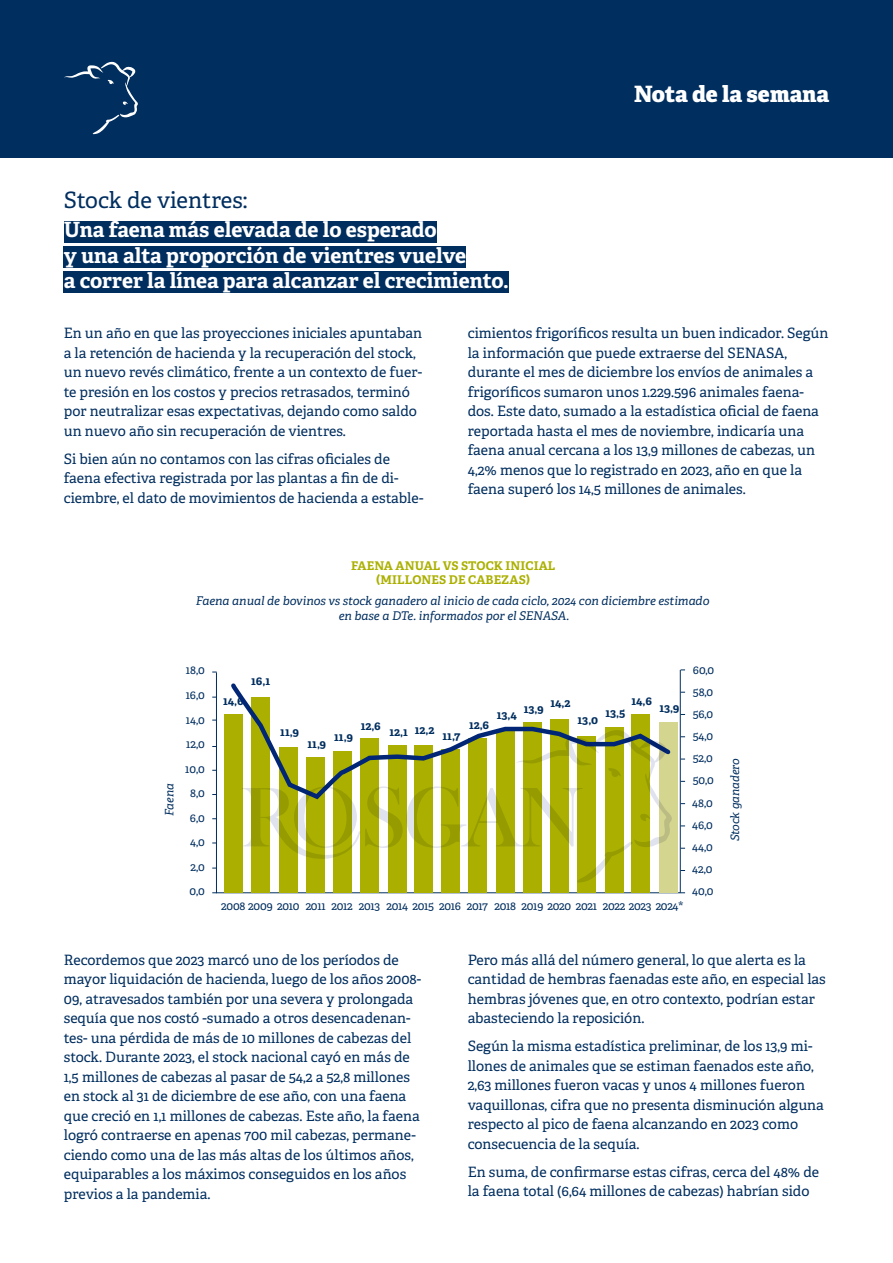
<style>
.page{position:relative;width:893px;height:1263px;background:#fff}
.page>*{position:absolute;margin:0;border:0;box-sizing:border-box;transform-origin:0 0}
.t1{font:22.5px "Adelle";color:#002e5f}
.t2{font:800 22.5px "Adelle";color:#fff}
.t3{font:700 21px/25.2px "Adelle";color:#fff}
.t4{font:14.25px/19.5px "Adelle";color:#002e5f}
.t5{font:italic 12px/14.4px "Adelle";color:#002e5f;text-align:center}
.t6{font:700 12px/14.4px "Adelle";letter-spacing:.01em;color:#abb000;text-align:center}
.t7{font:11.55px/22.2px "Adelle";letter-spacing:-.025em;color:#002e5f;text-align:center}
.t8{font:700 11.55px "Adelle";color:#002e5f}
.t9{font:italic 11.55px "Adelle";color:#002e5f}
</style>
<div class="page">
<div style="left:0;top:0;width:893px;height:157px;background:#002e5f"></div>
<svg style="left:64px;top:62px;width:74px;height:73px"></svg>
<div style="left:64px;top:221px;width:373px;height:21px;background:#002e5f"></div>
<div style="left:64px;top:247px;width:402px;height:21px;background:#002e5f"></div>
<div style="left:64px;top:272px;width:445px;height:21px;background:#002e5f"></div>
<svg style="left:216px;top:669px;width:465px;height:224px"></svg>
<div style="left:224px;top:714px;width:18px;height:179px;background:#abb000"></div>
<div style="left:251px;top:697px;width:19px;height:196px;background:#abb000"></div>
<div style="left:279px;top:747px;width:18px;height:146px;background:#abb000"></div>
<div style="left:496px;top:729px;width:18px;height:164px;background:#abb000"></div>
<div style="left:388px;top:745px;width:18px;height:148px;background:#abb000"></div>
<div style="left:605px;top:727px;width:18px;height:166px;background:#abb000"></div>
<div style="left:306px;top:757px;width:19px;height:136px;background:#abb000"></div>
<div style="left:523px;top:722px;width:19px;height:171px;background:#abb000"></div>
<div style="left:414px;top:745px;width:18px;height:148px;background:#abb000"></div>
<div style="left:631px;top:714px;width:18px;height:179px;background:#abb000"></div>
<div style="left:333px;top:751px;width:18px;height:142px;background:#abb000"></div>
<div style="left:550px;top:719px;width:18px;height:174px;background:#abb000"></div>
<div style="left:441px;top:749px;width:18px;height:144px;background:#abb000"></div>
<div style="left:360px;top:738px;width:19px;height:155px;background:#abb000"></div>
<div style="left:577px;top:736px;width:18px;height:157px;background:#abb000"></div>
<div style="left:468px;top:738px;width:18px;height:155px;background:#abb000"></div>
<div style="left:659px;top:722px;width:18px;height:171px;background:#d4d58e"></div>
<svg style="left:229px;top:681px;width:445px;height:49px"></svg>
<svg style="left:242px;top:730px;width:430px;height:154px"></svg>
<h1 class="t1" style="left:64px;top:186px;width:185px">Stock de vientres:</h1>
<h2 class="t3" style="left:64px;top:217px;width:447px">Una faena más elevada de lo esperado<br>y una alta proporción de vientres vuelve<br>a correr la línea para alcanzar el crecimiento.</h2>
<h1 class="t2" style="left:634px;top:80px;width:197px">Nota de la semana</h1>
<p class="t4" style="left:64px;top:324px;width:360px">En un año en que las proyecciones iniciales apuntaban a la retención de hacienda y la recuperación del stock, un nuevo revés climático, frente a un contexto de fuer&shy;te presión en los costos y precios retrasados, terminó por neutralizar esas expectativas, dejando como saldo un nuevo año sin recuperación de vientres.</p>
<p class="t4" style="left:64px;top:449px;width:361px">Si bien aún no contamos con las cifras oficiales de faena efectiva registrada por las plantas a fin de di&shy;ciembre, el dato de movimientos de hacienda a estable-</p>
<p class="t4" style="left:468px;top:324px;width:362px">cimientos frigoríficos resulta un buen indicador. Según la información que puede extraerse del SENASA, durante el mes de diciembre los envíos de animales a frigoríficos sumaron unos 1.229.596 animales faena&shy;dos. Este dato, sumado a la estadística oficial de faena reportada hasta el mes de noviembre, indicaría una faena anual cercana a los 13,9 millones de cabezas, un 4,2% menos que lo registrado en 2023, año en que la faena superó los 14,5 millones de animales.</p>
<p class="t6" style="left:351px;top:558px;width:206px">FAENA ANUAL VS STOCK INICIAL (MILLONES DE CABEZAS)</p>
<p class="t5" style="left:196px;top:594px;width:515px">Faena anual de bovinos vs stock ganadero al inicio de cada ciclo, 2024 con diciembre estimado en base a DTe. informados por el SENASA.</p>
<p class="t9" style="left:162px;top:816px;width:34px;rotate:-90deg">Faena</p>
<p class="t7" style="left:185px;top:658px;width:21px;line-height:24.6px">18,0<br>16,0<br>14,0<br>12,0<br>10,0<br>8,0<br>6,0<br>4,0<br>2,0<br>0,0</p>
<p class="t7" style="left:692px;top:658px;width:23px;text-align:left">60,0<br>58,0<br>56,0<br>54,0<br>52,0<br>50,0<br>48,0<br>46,0<br>44,0<br>42,0<br>40,0</p>
<p class="t8" style="left:251px;top:674px;width:20px">16,1</p>
<p class="t8" style="left:223px;top:693px;width:22px">14,6</p>
<p class="t8" style="left:631px;top:693px;width:22px">14,6</p>
<p class="t8" style="left:550px;top:696px;width:22px">14,2</p>
<p class="t8" style="left:659px;top:700px;width:21px">13,9</p>
<p class="t8" style="left:524px;top:701px;width:21px">13,9</p>
<p class="t8" style="left:605px;top:705px;width:21px">13,5</p>
<p class="t8" style="left:497px;top:708px;width:22px">13,4</p>
<p class="t8" style="left:578px;top:712px;width:22px">13,0</p>
<p class="t8" style="left:469px;top:717px;width:22px">12,6</p>
<p class="t8" style="left:361px;top:718px;width:22px">12,6</p>
<p class="t8" style="left:415px;top:723px;width:21px">12,2</p>
<p class="t8" style="left:280px;top:724px;width:20px">11,9</p>
<p class="t8" style="left:389px;top:724px;width:20px">12,1</p>
<p class="t8" style="left:443px;top:728px;width:19px">11,7</p>
<p class="t8" style="left:334px;top:730px;width:20px">11,9</p>
<p class="t8" style="left:308px;top:736px;width:20px">11,9</p>
<p class="t7" style="left:221px;top:895px;width:464px">2008 2009 2010 2011 2012 2013 2014 2015 2016 2017 2018 2019 2020 2021 2022 2023 2024*</p>
<p class="t9" style="left:728px;top:841px;width:85px;rotate:-90deg">Stock ganadero</p>
<p class="t4" style="left:64px;top:950px;width:359px">Recordemos que 2023 marcó uno de los períodos de mayor liquidación de hacienda, luego de los años 2008- 09, atravesados también por una severa y prolongada sequía que nos costó -sumado a otros desencadenan&shy;tes- una pérdida de más de 10 millones de cabezas del stock. Durante 2023, el stock nacional cayó en más de 1,5 millones de cabezas al pasar de 54,2 a 52,8 millones en stock al 31 de diciembre de ese año, con una faena que creció en 1,1 millones de cabezas. Este año, la faena logró contraerse en apenas 700 mil cabezas, permane&shy;ciendo como una de las más altas de los últimos años, equiparables a los máximos conseguidos en los años previos a la pandemia.</p>
<p class="t4" style="left:468px;top:950px;width:360px">Pero más allá del número general, lo que alerta es la cantidad de hembras faenadas este año, en especial las hembras jóvenes que, en otro contexto, podrían estar abasteciendo la reposición.</p>
<p class="t4" style="left:468px;top:1036px;width:358px">Según la misma estadística preliminar, de los 13,9 mi&shy;llones de animales que se estiman faenados este año, 2,63 millones fueron vacas y unos 4 millones fueron vaquillonas, cifra que no presenta disminución alguna respecto al pico de faena alcanzando en 2023 como consecuencia de la sequía.</p>
<p class="t4" style="left:468px;top:1162px;width:353px">En suma, de confirmarse estas cifras, cerca del 48% de la faena total (6,64 millones de cabezas) habrían sido</p>
</div>
